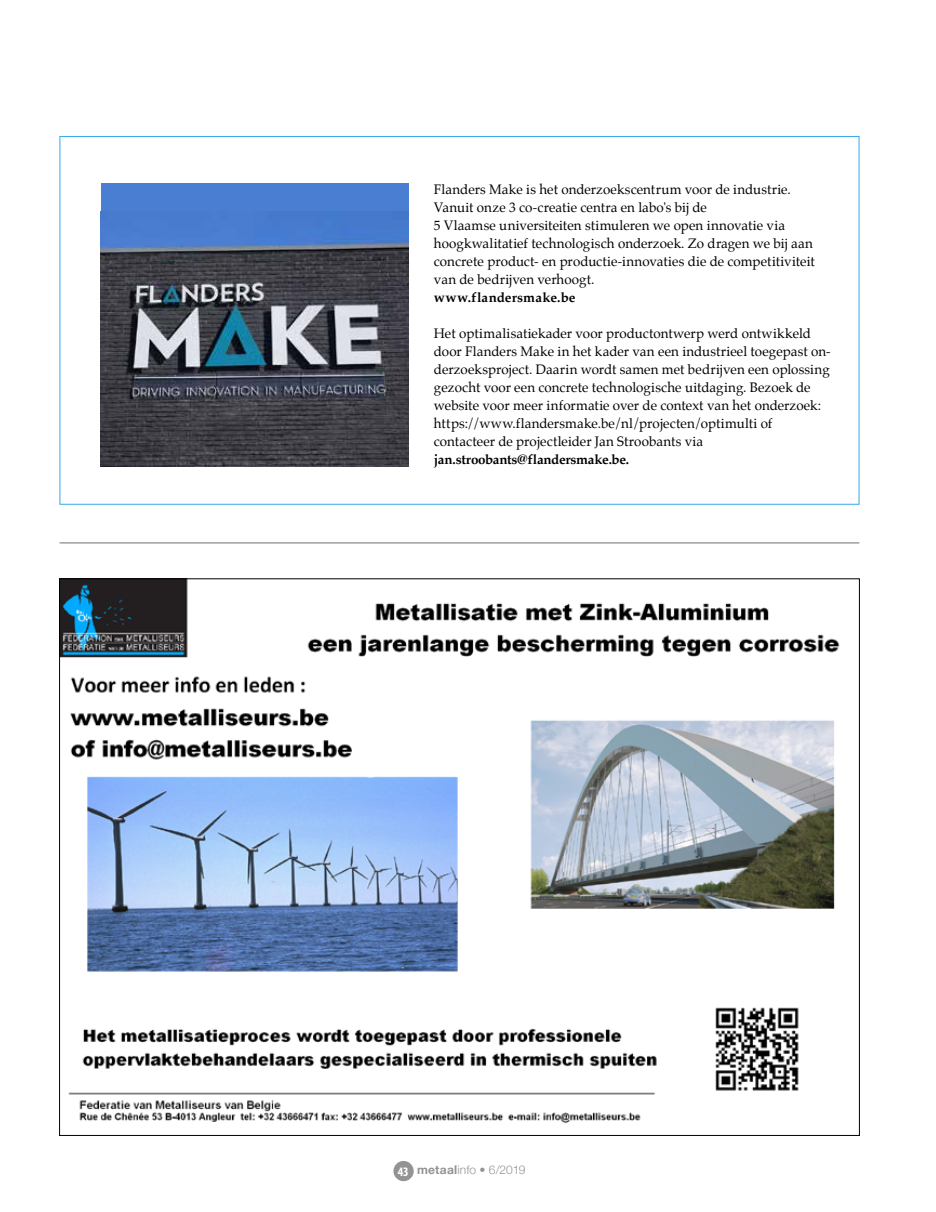
<style>
.page{position:relative;width:936px;height:1212px;background:#fff}
.page>*{position:absolute;margin:0;border:0;box-sizing:border-box;transform-origin:0 0}
.t1{font:13.5px/18px "Palatino";letter-spacing:.005em;color:#000}
.t2{font:700 13.5px "Palatino";letter-spacing:-.005em;color:#000}
.t3{font:700 13.5px "Palatino";letter-spacing:.015em;color:#000}
.t4{font:300 12px "Helvetica Neue";color:#939393}
.s1{font-family:"Myriad Pro";font-weight:700;font-stretch:condensed;font-size:13.05px;color:#fff}
.s2{font-weight:700}
</style>
<div class="page">
<div style="left:393px;top:1161px;width:20px;height:20px;background:#939393;border-radius:50%"></div>
<img style="left:61px;top:580px;width:779px;height:543px">
<div style="left:101px;top:183px;width:307px;height:284px;background:#4a7ed2"></div>
<img style="left:101px;top:238px;width:307px;height:229px">
<hr style="left:60px;top:543px;width:799px;height:1px;background:#6f6f6f">
<p class="t1" style="left:434px;top:180px;width:382px">Flanders Make is het onderzoekscentrum voor de industrie.<br>Vanuit onze 3 co-creatie centra en labo's bij de<br>5 Vlaamse universiteiten stimuleren we open innovatie via hoogkwalitatief technologisch onderzoek. Zo dragen we bij aan concrete product- en productie-innovaties die de competitiviteit van de bedrijven verhoogt.</p>
<p class="t3" style="left:434px;top:286px;width:143px">www.flandersmake.be</p>
<p class="t1" style="left:434px;top:324px;width:398px">Het optimalisatiekader voor productontwerp werd ontwikkeld door Flanders Make in het kader van een industrieel toegepast on&shy;derzoeksproject. Daarin wordt samen met bedrijven een oplossing gezocht voor een concrete technologische uitdaging. Bezoek de website voor meer informatie over de context van het onderzoek: https://www.flandersmake.be/nl/projecten/optimulti of contacteer de projectleider Jan Stroobants via</p>
<p class="t2" style="left:434px;top:448px;width:197px">jan.stroobants@flandersmake.be.</p>
<p class="t4" style="left:398px;top:1159px;width:129px"><span class="s1">43</span> <span class="s2">metaal</span>info • 6/2019</p>
</div>
